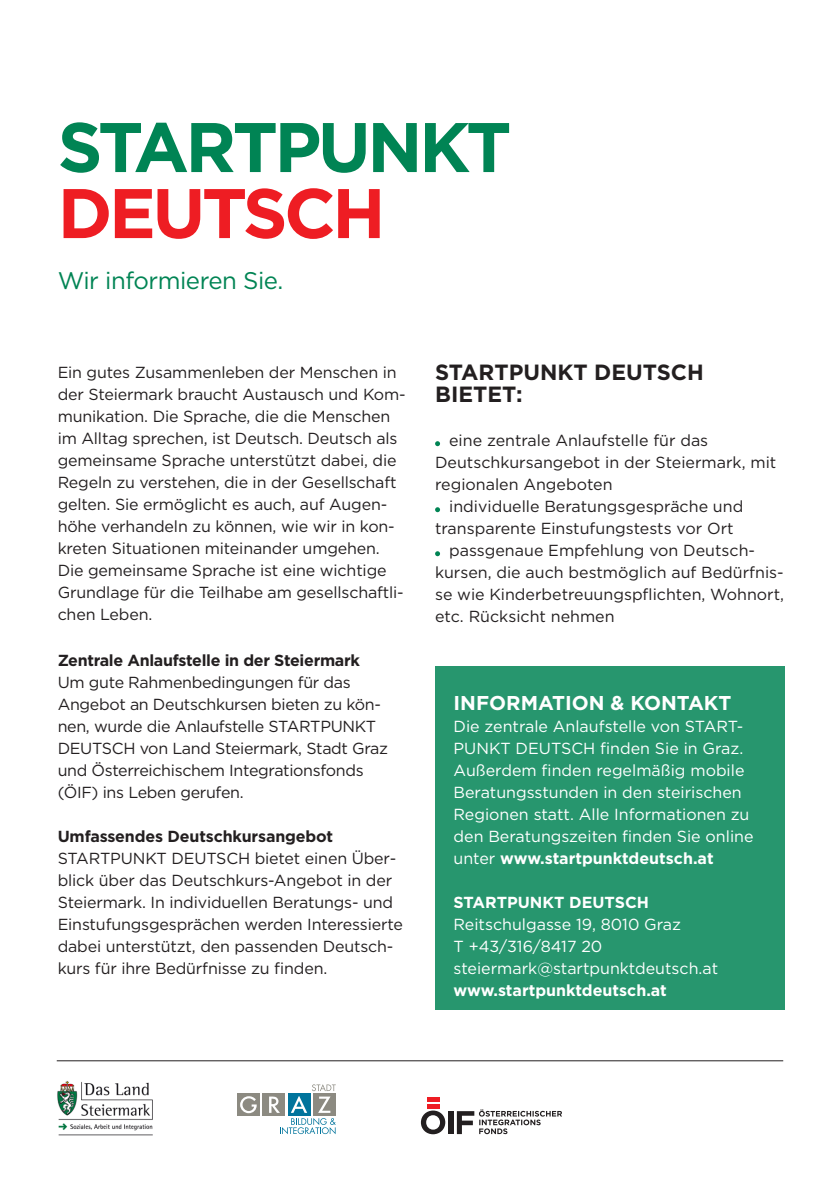
<style>
.page{position:relative;width:840px;height:1191px;background:#fff}
.page>*{position:absolute;margin:0;border:0;box-sizing:border-box;transform-origin:0 0}
.t1{font:700 70px/66px "Gotham";letter-spacing:-.05em;color:#008454}
.t2{font:24px "Gotham";letter-spacing:-.02em;color:#008454}
.t3{font:700 22px/22px "Gotham";color:#231f20}
.t4{font:700 20px "Gotham";color:#fff}
.t5{font:16px/22px "Gotham";letter-spacing:-.01em;color:#231f20}
.t6{font:16px/22px "Gotham";color:#fff}
.t7{font:700 16px "Gotham";color:#fff}
.s1{color:#ee1d23}
.s2{font-weight:700}
</style>
<div class="page">
<svg style="left:435px;top:441px;width:5px;height:5px"></svg>
<svg style="left:435px;top:507px;width:5px;height:5px"></svg>
<svg style="left:435px;top:551px;width:5px;height:5px"></svg>
<div style="left:435px;top:666px;width:348px;height:343px;background:#27966e"></div>
<hr style="left:57px;top:1060px;width:725px;height:1px;background:#231f20">
<svg style="left:420px;top:1110px;width:25px;height:24px"></svg>
<div style="left:448px;top:1111px;width:5px;height:23px;background:#231f20"></div>
<hr style="left:427px;top:1104px;width:12px;height:4px;background:#ee1d23">
<hr style="left:427px;top:1097px;width:12px;height:4px;background:#ee1d23">
<svg style="left:456px;top:1109px;width:105px;height:25px"></svg>
<div style="left:237px;top:1093px;width:23px;height:22px;background:#8c8a81"></div>
<div style="left:262px;top:1093px;width:23px;height:22px;background:#8c8a81"></div>
<div style="left:287px;top:1093px;width:23px;height:22px;background:#00749c"></div>
<div style="left:313px;top:1093px;width:22px;height:22px;background:linear-gradient(to right,#8c8a81,#8c8a81)"></div>
<svg style="left:240px;top:1096px;width:16px;height:17px"></svg>
<svg style="left:269px;top:1096px;width:10px;height:16px"></svg>
<svg style="left:291px;top:1084px;width:44px;height:28px"></svg>
<svg style="left:280px;top:1118px;width:55px;height:16px"></svg>
<img style="left:57px;top:1081px;width:96px;height:55px">
<p class="t1" style="left:58px;top:114px;width:455px">STARTPUNKT<br><span class="s1">DEUTSCH</span></p>
<p class="t2" style="left:58px;top:265px;width:227px">Wir informieren Sie.</p>
<p class="t5" style="left:58px;top:361px;width:349px">Ein gutes Zusammenleben der Menschen in der Steiermark braucht Austausch und Kom&shy;munikation. Die Sprache, die die Menschen im Alltag sprechen, ist Deutsch. Deutsch als gemeinsame Sprache unterstützt dabei, die Regeln zu verstehen, die in der Gesellschaft gelten. Sie ermöglicht es auch, auf Augen&shy;höhe verhandeln zu können, wie wir in kon&shy;kreten Situationen miteinander umgehen.<br>Die gemeinsame Sprache ist eine wichtige Grundlage für die Teilhabe am gesellschaftli&shy;chen Leben.</p>
<p class="t5" style="left:58px;top:649px;width:332px"><span class="s2">Zentrale Anlaufstelle in der Steiermark </span>Um gute Rahmenbedingungen für das Angebot an Deutschkursen bieten zu kön&shy;nen, wurde die Anlaufstelle STARTPUNKT DEUTSCH von Land Steiermark, Stadt Graz und Österreichischem Integrationsfonds (ÖIF) ins Leben gerufen.</p>
<p class="t5" style="left:58px;top:825px;width:346px"><span class="s2">Umfassendes Deutschkursangebot </span>STARTPUNKT DEUTSCH bietet einen Über&shy;blick über das Deutschkurs-Angebot in der Steiermark. In individuellen Beratungs- und Einstufungsgesprächen werden Interessierte dabei unterstützt, den passenden Deutsch&shy;kurs für ihre Bedürfnisse zu finden.</p>
<p class="t3" style="left:435px;top:361px;width:270px">STARTPUNKT DEUTSCH<br>BIETET:</p>
<p class="t5" style="left:435px;top:429px;width:342px;text-indent:14px">eine zentrale Anlaufstelle für das<br>Deutschkursangebot in der Steiermark, mit regionalen Angeboten</p>
<p class="t5" style="left:435px;top:495px;width:309px;text-indent:14px">individuelle Beratungsgespräche und transparente Einstufungstests vor Ort</p>
<p class="t5" style="left:449px;top:539px;width:307px">passgenaue Empfehlung von Deutsch-</p>
<p class="t5" style="left:435px;top:561px;width:350px;text-align:justify">kursen, die auch bestmöglich auf Bedürfnis&shy;se wie Kinderbetreuungspflichten, Wohnort, etc. Rücksicht nehmen</p>
<p class="t4" style="left:453px;top:690px;width:279px">INFORMATION &amp; KONTAKT</p>
<p class="t6" style="left:453px;top:715px;width:301px">Die zentrale Anlaufstelle von START-PUNKT DEUTSCH finden Sie in Graz.<br>Außerdem finden regelmäßig mobile Beratungsstunden in den steirischen Regionen statt. Alle Informationen zu den Beratungszeiten finden Sie online unter <span class="s2">www.startpunktdeutsch.at</span></p>
<p class="t7" style="left:453px;top:892px;width:197px">STARTPUNKT DEUTSCH</p>
<p class="t6" style="left:453px;top:913px;width:229px">Reitschulgasse 19, 8010 Graz</p>
<p class="t6" style="left:453px;top:935px;width:150px">T +43/316/8417 20</p>
<p class="t6" style="left:453px;top:957px;width:266px">steiermark@startpunktdeutsch.at <span class="s2">www.startpunktdeutsch.at</span></p>
</div>
